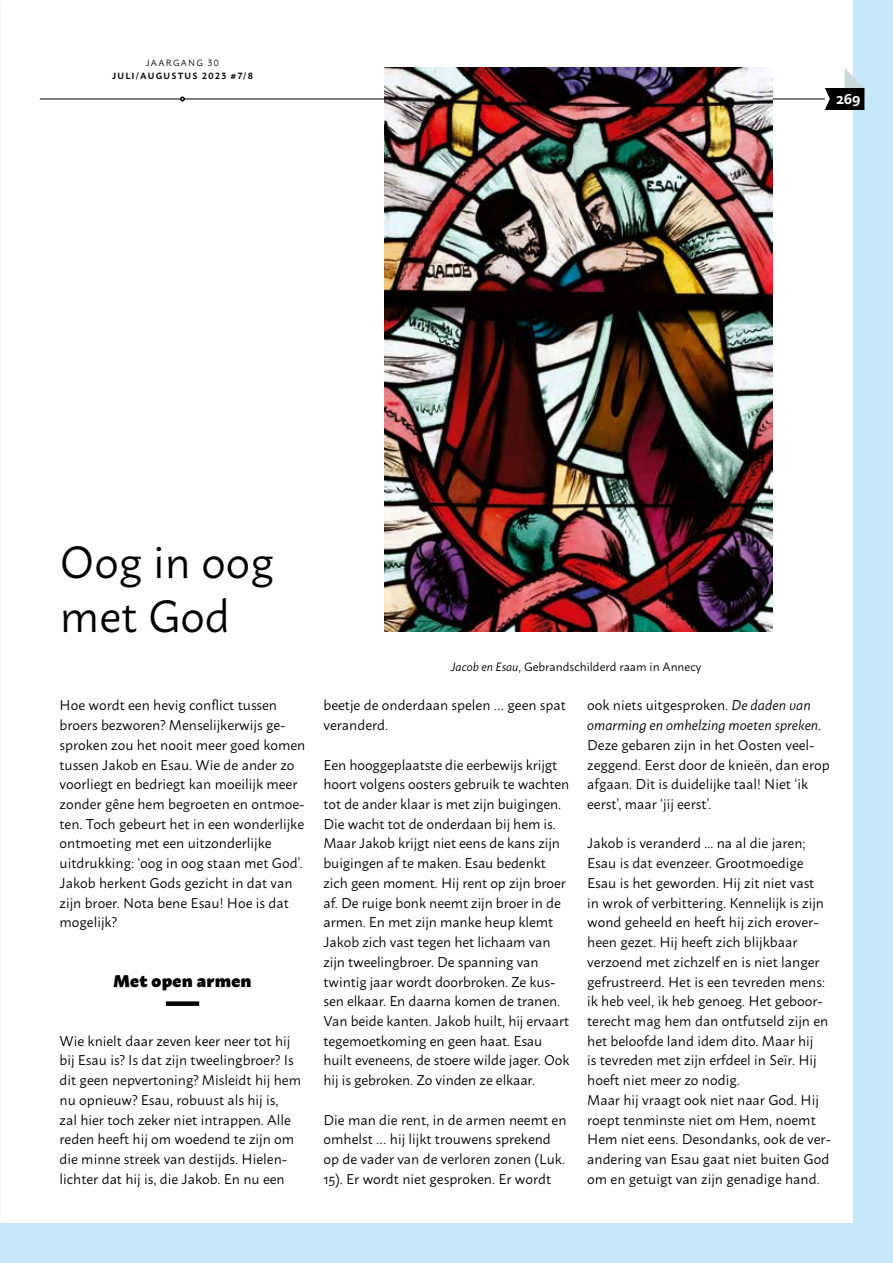
<style>
.page{position:relative;width:893px;height:1263px;background:#fff}
.page>*{position:absolute;margin:0;border:0;box-sizing:border-box;transform-origin:0 0}
.t1{font:45px/54px "Macho";color:#000}
.t2{font:900 16.8px "Macho";letter-spacing:.02em;color:#000}
.t3{font:600 15px "Macho";color:#fff}
.t4{font:14.1px/19.6px "Macho";color:#000}
.t5{font:italic 14.1px/19.8px "Macho";color:#000}
.t6{font:12px "Macho";color:#000}
.t7{font:600 9px "Macho";letter-spacing:.14em;color:#000}
.t8{font:9px "Macho";letter-spacing:.14em;color:#000}
.s1{font-style:italic}
.s2{font-style:normal}
</style>
<div class="page">
<div style="left:0;top:1223px;width:893px;height:40px;background:#c6e8f9"></div>
<div style="left:853px;top:0;width:40px;height:1263px;background:#c6e8f9"></div>
<hr style="left:40px;top:99px;width:785px;height:1px;background:#000">
<svg style="left:180px;top:97px;width:5px;height:4px"></svg>
<svg style="left:825px;top:68px;width:39px;height:42px"></svg>
<div style="left:166px;top:1001px;width:33px;height:5px;background:#000"></div>
<img style="left:384px;top:68px;width:389px;height:563px">
<p class="t8" style="left:146px;top:55px;width:75px">JAARGANG 30</p>
<p class="t7" style="left:112px;top:68px;width:142px">JULI/AUGUSTUS 2023 #7/8</p>
<p class="t3" style="left:836px;top:85px;width:26px">269</p>
<h1 class="t1" style="left:60px;top:530px;width:216px">Oog in oog met God</h1>
<p class="t4" style="left:60px;top:694px;width:247px">Hoe wordt een hevig conflict tussen broers bezworen? Menselijkerwijs ge&shy;sproken zou het nooit meer goed komen tussen Jakob en Esau. Wie de ander zo voorliegt en bedriegt kan moeilijk meer zonder gêne hem begroeten en ontmoe&shy;ten. Toch gebeurt het in een wonderlijke ontmoeting met een uitzonderlijke uitdrukking: ‘oog in oog staan met God’.<br>Jakob herkent Gods gezicht in dat van zijn broer. Nota bene Esau! Hoe is dat mogelijk?</p>
<p class="t2" style="left:113px;top:965px;width:140px">Met open armen</p>
<p class="t4" style="left:60px;top:1029px;width:243px">Wie knielt daar zeven keer neer tot hij bij Esau is? Is dat zijn tweelingbroer? Is dit geen nepvertoning? Misleidt hij hem nu opnieuw? Esau, robuust als hij is,<br>zal hier toch zeker niet intrappen. Alle reden heeft hij om woedend te zijn om die minne streek van destijds. Hielen&shy;lichter dat hij is, die Jakob. En nu een</p>
<p class="t6" style="left:451px;top:656px;width:252px"><span class="s1">Jacob en Esau</span>, Gebrandschilderd raam in Annecy</p>
<p class="t4" style="left:323px;top:694px;width:244px">beetje de onderdaan spelen … geen spat veranderd.</p>
<p class="t4" style="left:323px;top:753px;width:247px">Een hooggeplaatste die eerbewijs krijgt hoort volgens oosters gebruik te wachten tot de ander klaar is met zijn buigingen.<br>Die wacht tot de onderdaan bij hem is.<br>Maar Jakob krijgt niet eens de kans zijn buigingen af te maken. Esau bedenkt zich geen moment. Hij rent op zijn broer af. De ruige bonk neemt zijn broer in de armen. En met zijn manke heup klemt Jakob zich vast tegen het lichaam van zijn tweelingbroer. De spanning van twintig jaar wordt doorbroken. Ze kus&shy;sen elkaar. En daarna komen de tranen.<br>Van beide kanten. Jakob huilt, hij ervaart tegemoetkoming en geen haat. Esau huilt eveneens, de stoere wilde jager. Ook hij is gebroken. Zo vinden ze elkaar.</p>
<p class="t4" style="left:323px;top:1108px;width:245px">Die man die rent, in de armen neemt en omhelst … hij lijkt trouwens sprekend op de vader van de verloren zonen (Luk.<br>15). Er wordt niet gesproken. Er wordt</p>
<p class="t5" style="left:587px;top:694px;width:236px"><span class="s2">ook niets uitgesproken.</span> De daden van omarming en omhelzing moeten spreken.</p>
<p class="t4" style="left:587px;top:734px;width:244px">Deze gebaren zijn in het Oosten veel&shy;zeggend. Eerst door de knieën, dan erop afgaan. Dit is duidelijke taal! Niet ‘ik eerst’, maar ‘jij eerst’.</p>
<p class="t4" style="left:587px;top:832px;width:245px">Jakob is veranderd ... na al die jaren; Esau is dat evenzeer. Grootmoedige Esau is het geworden. Hij zit niet vast<br>in wrok of verbittering. Kennelijk is zijn wond geheeld en heeft hij zich erover&shy;heen gezet. Hij heeft zich blijkbaar verzoend met zichzelf en is niet langer gefrustreerd. Het is een tevreden mens: ik heb veel, ik heb genoeg. Het geboor&shy;terecht mag hem dan ontfutseld zijn en het beloofde land idem dito. Maar hij<br>is tevreden met zijn erfdeel in Seïr. Hij hoeft niet meer zo nodig.<br>Maar hij vraagt ook niet naar God. Hij roept tenminste niet om Hem, noemt Hem niet eens. Desondanks, ook de ver&shy;andering van Esau gaat niet buiten God om en getuigt van zijn genadige hand.</p>
</div>
